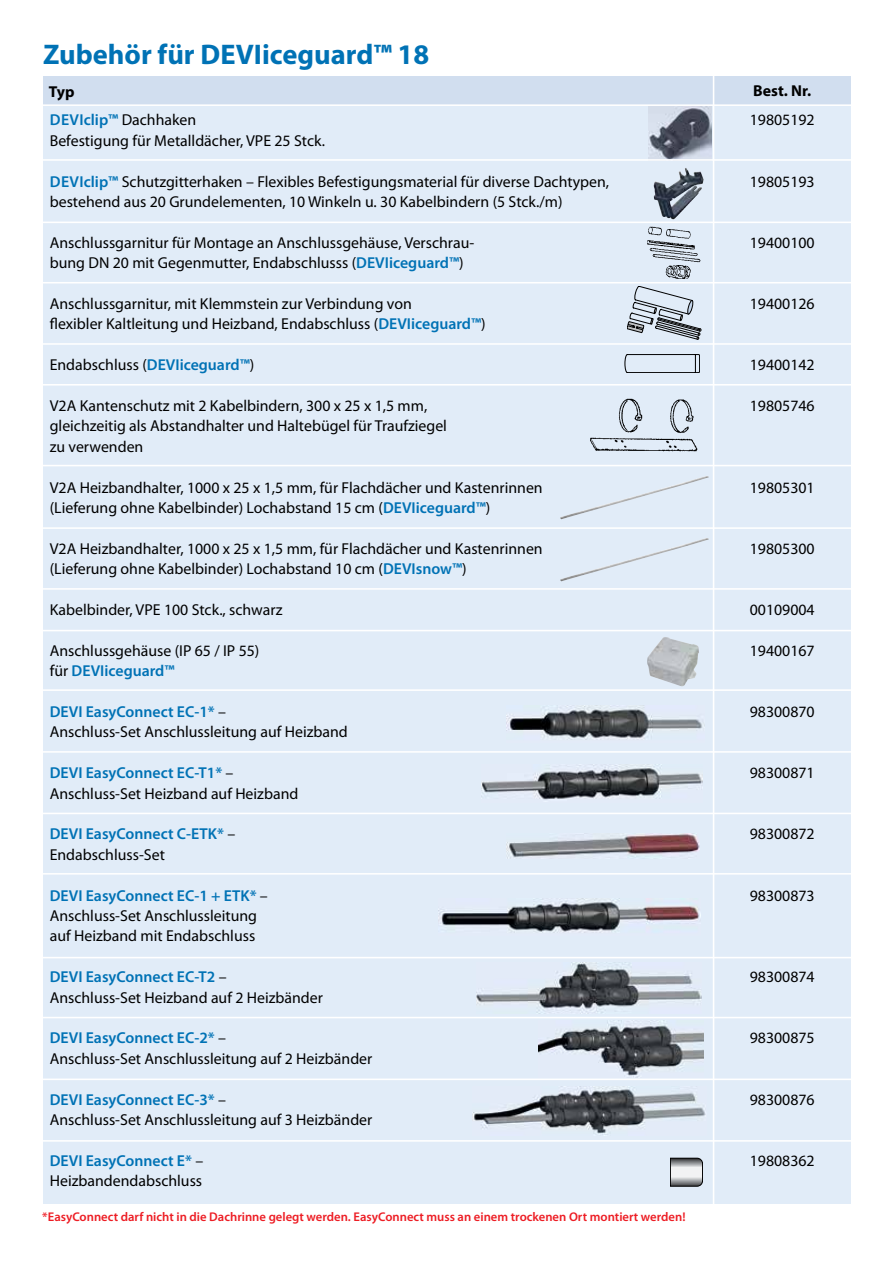
<style>
.page{position:relative;width:893px;height:1263px;background:#fff}
.page>*{position:absolute;margin:0;border:0;box-sizing:border-box;transform-origin:0 0}
.t1{font:700 28.5px "Myriad Pro";color:#0072b5}
.t2{font:15.9px/20.4px "Myriad Pro";color:#000}
.t3{font:600 15.9px/20.4px "Myriad Pro";color:#0072b5}
.t4{font:700 15.9px "Myriad Pro";color:#000}
.t5{font:600 12.6px "Myriad Pro";color:#ed1d24}
.s1{font-weight:600;color:#0072b5}
.s2{font-weight:400;color:#000}
</style>
<div class="page">
<div style="left:43px;top:76px;width:808px;height:1127px;background:#e1ecf8"></div>
<div style="left:43px;top:76px;width:808px;height:29px;background:#d1deef"></div>
<img style="left:648px;top:106px;width:64px;height:53px">
<svg style="left:670px;top:1158px;width:33px;height:28px"></svg>
<img style="left:647px;top:227px;width:54px;height:52px">
<svg style="left:627px;top:286px;width:74px;height:53px"></svg>
<img style="left:590px;top:399px;width:108px;height:53px">
<svg style="left:625px;top:354px;width:75px;height:19px"></svg>
<img style="left:653px;top:168px;width:33px;height:49px">
<hr style="left:41px;top:104px;width:812px;height:2px;background:#fff">
<hr style="left:713px;top:74px;width:1px;height:1131px;background:#fff">
<hr style="left:40px;top:159px;width:812px;height:2px;background:#fff">
<hr style="left:40px;top:222px;width:812px;height:1px;background:#fff">
<hr style="left:40px;top:343px;width:812px;height:2px;background:#fff">
<hr style="left:40px;top:384px;width:812px;height:2px;background:#fff">
<hr style="left:40px;top:282px;width:812px;height:1px;background:#fff">
<hr style="left:40px;top:465px;width:812px;height:1px;background:#fff">
<hr style="left:40px;top:527px;width:812px;height:2px;background:#fff">
<hr style="left:40px;top:588px;width:812px;height:2px;background:#fff">
<hr style="left:40px;top:630px;width:812px;height:1px;background:#fff">
<hr style="left:40px;top:689px;width:812px;height:2px;background:#fff">
<hr style="left:40px;top:751px;width:812px;height:2px;background:#fff">
<hr style="left:40px;top:813px;width:812px;height:1px;background:#fff">
<hr style="left:40px;top:873px;width:812px;height:2px;background:#fff">
<hr style="left:40px;top:957px;width:812px;height:1px;background:#fff">
<hr style="left:40px;top:1017px;width:812px;height:1px;background:#fff">
<hr style="left:40px;top:1078px;width:812px;height:2px;background:#fff">
<hr style="left:40px;top:1140px;width:812px;height:2px;background:#fff">
<img style="left:506px;top:705px;width:199px;height:35px">
<img style="left:538px;top:1020px;width:166px;height:58px">
<img style="left:472px;top:1086px;width:234px;height:49px">
<img style="left:439px;top:898px;width:260px;height:35px">
<img style="left:481px;top:764px;width:222px;height:38px">
<img style="left:476px;top:962px;width:225px;height:51px">
<img style="left:507px;top:834px;width:192px;height:24px">
<img style="left:560px;top:538px;width:149px;height:44px">
<img style="left:560px;top:476px;width:149px;height:43px">
<img style="left:647px;top:637px;width:52px;height:50px">
<h1 class="t1" style="left:43px;top:36px;width:388px">Zubehör für DEVIiceguard™ 18</h1>
<p class="t4" style="left:49px;top:81px;width:27px">Typ</p>
<p class="t2" style="left:50px;top:110px;width:277px"><span class="s1">Deviclip™</span> Dachhaken<br>Befestigung für Metalldächer, VPE 25 Stck.</p>
<p class="t2" style="left:50px;top:171px;width:561px"><span class="s1">Deviclip™</span> Schutzgitterhaken – Flexibles Befestigungsmaterial für diverse Dachtypen, bestehend aus 20 Grundelementen, 10 Winkeln u. 30 Kabelbindern (5 Stck./m)</p>
<p class="t2" style="left:50px;top:232px;width:426px">Anschlussgarnitur für Montage an Anschlussgehäuse, Verschrau&shy;bung DN 20 mit Gegenmutter, Endabschlusss (<span class="s1">DEVIiceguard™</span>)</p>
<p class="t2" style="left:50px;top:293px;width:437px">Anschlussgarnitur, mit Klemmstein zur Verbindung von<br>flexibler Kaltleitung und Heizband, Endabschluss (<span class="s1">DEVIiceguard™</span>)</p>
<p class="t2" style="left:50px;top:354px;width:206px">Endabschluss (<span class="s1">DEVIiceguard™</span>)</p>
<p class="t2" style="left:50px;top:395px;width:399px">V2A Kantenschutz mit 2 Kabelbindern, 300 x 25 x 1,5 mm, gleichzeitig als Abstandhalter und Haltebügel für Traufziegel zu verwenden</p>
<p class="t2" style="left:50px;top:477px;width:494px">V2A Heizbandhalter, 1000 x 25 x 1,5 mm, für Flachdächer und Kastenrinnen (Lieferung ohne Kabelbinder) Lochabstand 15 cm (<span class="s1">DEVIiceguard™</span>)</p>
<p class="t2" style="left:50px;top:538px;width:494px">V2A Heizbandhalter, 1000 x 25 x 1,5 mm, für Flachdächer und Kastenrinnen (Lieferung ohne Kabelbinder) Lochabstand 10 cm (<span class="s1">DEVIsnow™</span>)</p>
<p class="t2" style="left:50px;top:599px;width:234px">Kabelbinder, VPE 100 Stck., schwarz</p>
<p class="t2" style="left:50px;top:640px;width:211px">Anschlussgehäuse (IP 65 / IP 55) für <span class="s1">DEVIiceguard™</span></p>
<p class="t2" style="left:50px;top:701px;width:300px"><span class="s1">DEVI EasyConnect EC-1*</span> –<br>Anschluss-Set Anschlussleitung auf Heizband</p>
<p class="t2" style="left:50px;top:762px;width:250px"><span class="s1">DEVI EasyConnect EC-T1*</span> –<br>Anschluss-Set Heizband auf Heizband</p>
<p class="t3" style="left:50px;top:823px;width:187px">DEVI EasyConnect C-ETK* <span class="s2">–<br>Endabschluss-Set</span></p>
<p class="t2" style="left:50px;top:885px;width:220px"><span class="s1">DEVI EasyConnect EC-1 + ETK*</span> –<br>Anschluss-Set Anschlussleitung auf Heizband mit Endabschluss</p>
<p class="t2" style="left:50px;top:966px;width:275px"><span class="s1">DEVI EasyConnect EC-T2</span> –<br>Anschluss-Set Heizband auf 2 Heizbänder</p>
<p class="t2" style="left:50px;top:1028px;width:324px"><span class="s1">DEVI EasyConnect EC-2*</span> –<br>Anschluss-Set Anschlussleitung auf 2 Heizbänder</p>
<p class="t2" style="left:50px;top:1089px;width:324px"><span class="s1">DEVI EasyConnect EC-3*</span> –<br>Anschluss-Set Anschlussleitung auf 3 Heizbänder</p>
<p class="t2" style="left:50px;top:1150px;width:155px"><span class="s1">DEVI EasyConnect E*</span> –<br>Heizbandendabschluss</p>
<p class="t5" style="left:42px;top:1209px;width:645px">*EasyConnect darf nicht in die Dachrinne gelegt werden. EasyConnect muss an einem trockenen Ort montiert werden!</p>
<p class="t4" style="left:753px;top:81px;width:59px">Best. Nr.</p>
<p class="t2" style="left:750px;top:110px;width:66px">19805192</p>
<p class="t2" style="left:750px;top:171px;width:66px">19805193</p>
<p class="t2" style="left:750px;top:232px;width:66px">19400100</p>
<p class="t2" style="left:750px;top:293px;width:66px">19400126</p>
<p class="t2" style="left:750px;top:354px;width:66px">19400142</p>
<p class="t2" style="left:750px;top:395px;width:66px">19805746</p>
<p class="t2" style="left:750px;top:477px;width:66px">19805301</p>
<p class="t2" style="left:750px;top:538px;width:66px">19805300</p>
<p class="t2" style="left:750px;top:599px;width:66px">00109004</p>
<p class="t2" style="left:750px;top:640px;width:66px">19400167</p>
<p class="t2" style="left:750px;top:701px;width:66px">98300870</p>
<p class="t2" style="left:750px;top:762px;width:66px">98300871</p>
<p class="t2" style="left:750px;top:823px;width:66px">98300872</p>
<p class="t2" style="left:750px;top:885px;width:66px">98300873</p>
<p class="t2" style="left:750px;top:966px;width:66px">98300874</p>
<p class="t2" style="left:750px;top:1027px;width:66px">98300875</p>
<p class="t2" style="left:750px;top:1089px;width:66px">98300876</p>
<p class="t2" style="left:750px;top:1150px;width:66px">19808362</p>
</div>
